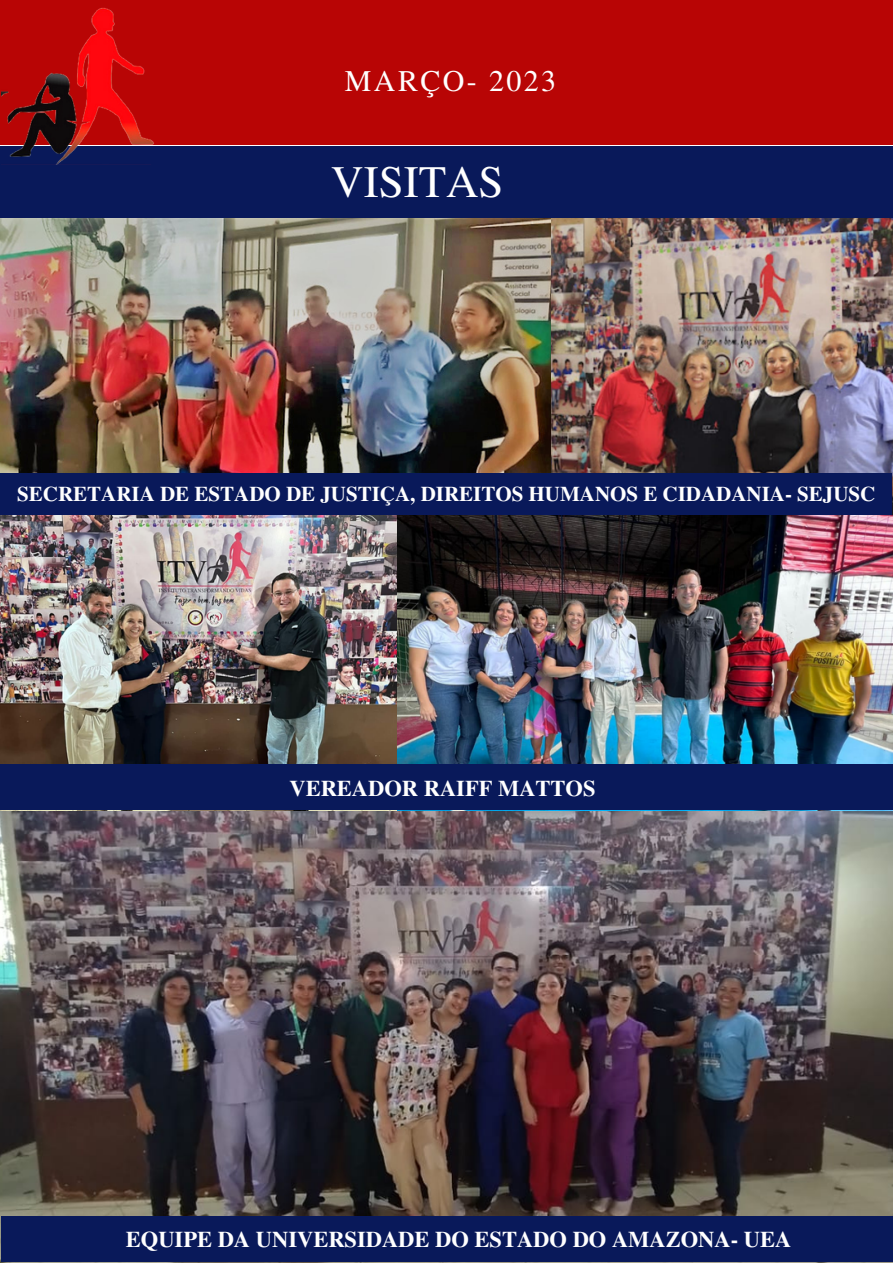
<style>
.page{position:relative;width:893px;height:1264px;background:#fff}
.page>*{position:absolute;margin:0;border:0;box-sizing:border-box;transform-origin:0 0}
.t1{font:45px "Te X Gyre Termes";color:#fff}
.t2{font:30px "Te X Gyre Termes";letter-spacing:.08em;color:#fff}
.t3{font:700 22.5px "Te X Gyre Termes";color:#fff}
.t4{font:700 21px "Te X Gyre Termes";color:#fff}
</style>
<div class="page">
<div style="left:0;top:0;width:892px;height:145px;background:#b80505"></div>
<div style="left:0;top:146px;width:892px;height:72px;background:#09195a"></div>
<img style="left:1px;top:8px;width:153px;height:157px">
<img style="left:550px;top:218px;width:342px;height:297px">
<img style="left:0;top:218px;width:550px;height:255px">
<img style="left:0;top:515px;width:892px;height:747px">
<div style="left:0;top:765px;width:892px;height:45px;background:#09195a"></div>
<div style="left:0;top:473px;width:891px;height:42px;background:#09195a"></div>
<div style="left:1px;top:1215px;width:891px;height:46px;background:#09195a"></div>
<h2 class="t2" style="left:345px;top:59px;width:213px">MARÇO- 2023</h2>
<h1 class="t1" style="left:331px;top:149px;width:174px">VISITAS</h1>
<p class="t4" style="left:17px;top:477px;width:859px">SECRETARIA DE ESTADO DE JUSTIÇA, DIREITOS HUMANOS E CIDADANIA- SEJUSC</p>
<p class="t3" style="left:289px;top:770px;width:307px">VEREADOR RAIFF MATTOS</p>
<p class="t3" style="left:126px;top:1221px;width:667px">EQUIPE DA UNIVERSIDADE DO ESTADO DO AMAZONA- UEA</p>
</div>
